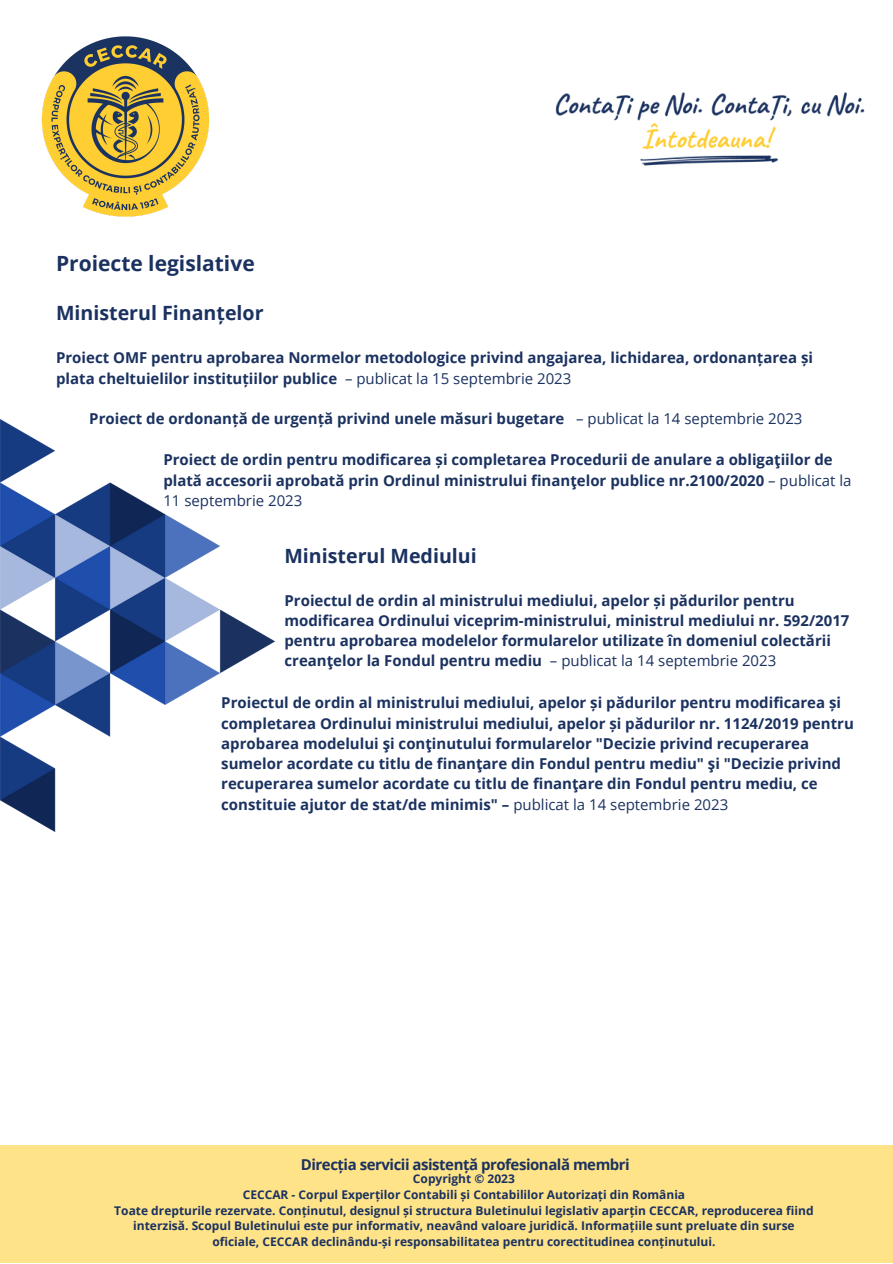
<style>
.page{position:relative;width:893px;height:1264px;background:#fff}
.page>*{position:absolute;margin:0;border:0;box-sizing:border-box;transform-origin:0 0}
.t1{font:700 21px "Open Sans";color:#1b3260}
.t2{font:700 19.65px "Open Sans";color:#1b3260}
.t3{font:700 15px/20.2px "Open Sans";color:#1b3260}
.t4{font:700 15px "Open Sans";letter-spacing:-.03em;color:#1b3260}
.t5{font:700 12px/15.8px "Open Sans";color:#1b3260;text-align:center}
.s1{font-weight:400}
</style>
<div class="page">
<img style="left:41px;top:37px;width:168px;height:180px">
<img style="left:555px;top:92px;width:310px;height:74px">
<img style="left:0;top:419px;width:275px;height:412px">
<div style="left:0;top:1145px;width:892px;height:117px;background:#ffe389"></div>
<p class="t1" style="left:56px;top:248px;width:200px">Proiecte legislative</p>
<p class="t2" style="left:56px;top:298px;width:209px">Ministerul Finanțelor</p>
<p class="t3" style="left:56px;top:347px;width:758px">Proiect OMF pentru aprobarea Normelor metodologice privind angajarea, lichidarea, ordonanțarea și plata cheltuielilor instituțiilor publice <span class="s1">– publicat la 15 septembrie 2023</span></p>
<p class="t3" style="left:89px;top:408px;width:714px">Proiect de ordonanță de urgență privind unele măsuri bugetare <span class="s1">– publicat la 14 septembrie 2023</span></p>
<p class="t3" style="left:163px;top:449px;width:689px">Proiect de ordin pentru modificarea și completarea Procedurii de anulare a obligaţiilor de plată accesorii aprobată prin Ordinul ministrului finanţelor publice nr.2100/2020 <span class="s1">– publicat la<br>11 septembrie 2023</span></p>
<p class="t2" style="left:284px;top:542px;width:194px">Ministerul Mediului</p>
<p class="t3" style="left:284px;top:589px;width:566px">Proiectul de ordin al ministrului mediului, apelor și pădurilor pentru modificarea Ordinului viceprim-ministrului, ministrul mediului nr. 592/2017 pentru aprobarea modelelor formularelor utilizate în domeniul colectării creanţelor la Fondul pentru mediu <span class="s1">– publicat la 14 septembrie 2023</span></p>
<p class="t3" style="left:221px;top:692px;width:634px">Proiectul de ordin al ministrului mediului, apelor și pădurilor pentru modificarea și completarea Ordinului ministrului mediului, apelor și pădurilor nr. 1124/2019 pentru aprobarea modelului şi conţinutului formularelor "Decizie privind recuperarea sumelor acordate cu titlu de finanţare din Fondul pentru mediu" şi "Decizie privind recuperarea sumelor acordate cu titlu de finanţare din Fondul pentru mediu, ce constituie ajutor de stat/de minimis" – <span class="s1">publicat la 14 septembrie 2023</span></p>
<p class="t4" style="left:301px;top:1154px;width:330px">Direcția servicii asistență profesională membri</p>
<p class="t5" style="left:413px;top:1170px;width:103px">Copyright © 2023</p>
<p class="t5" style="left:243px;top:1186px;width:444px">CECCAR - Corpul Experților Contabili și Contabililor Autorizați din România</p>
<p class="t5" style="left:114px;top:1202px;width:700px">Toate drepturile rezervate. Conținutul, designul și structura Buletinului legislativ aparțin CECCAR, reproducerea fiind interzisă. Scopul Buletinului este pur informativ, neavând valoare juridică. Informațiile sunt preluate din surse oficiale, CECCAR declinându-și responsabilitatea pentru corectitudinea conținutului.</p>
</div>
